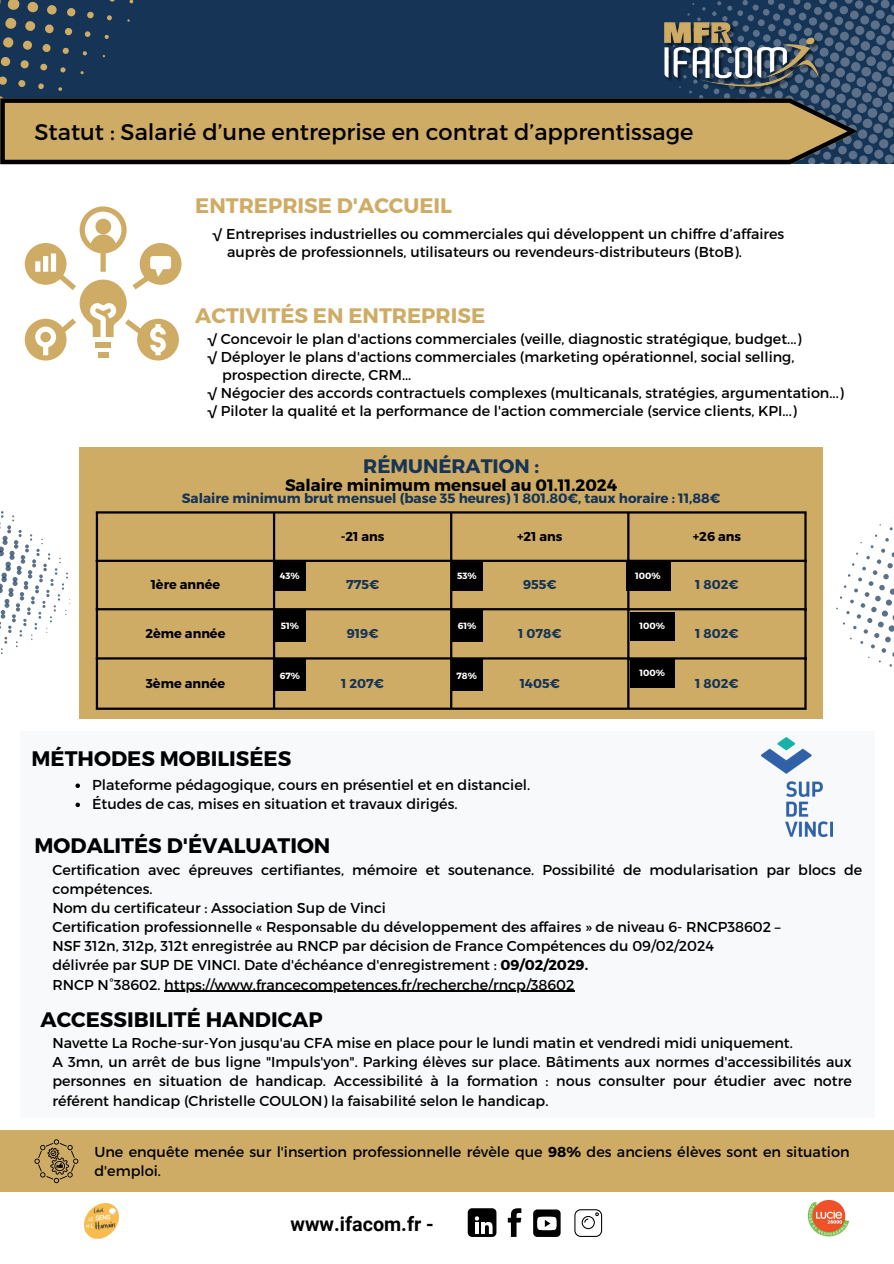
<style>
.page{position:relative;width:894px;height:1264px;background:#fff}
.page>*{position:absolute;margin:0;border:0;box-sizing:border-box;transform-origin:0 0}
.t1{font:22.65px "Montserrat";color:#000}
.t2{font:700 21px "Montserrat";color:#000}
.t3{font:700 21px "Montserrat";color:#cfac65}
.t4{font:700 19.8px "Roboto";color:#000}
.t5{font:700 19.5px "Montserrat";color:#163456}
.t6{font:700 16.5px "Montserrat";color:#000}
.t7{font:14.4px/19.2px "Montserrat";color:#000}
.t8{font:14.25px/19.2px "Montserrat";color:#000}
.t9{font:700 13.5px "Montserrat";color:#163456}
.t10{font:700 12.9px "Montserrat";color:#000}
.t11{font:700 12.9px "Montserrat";color:#163456}
.t12{font:700 9px "Montserrat";color:#fff}
.s1{font-weight:700}
</style>
<div class="page">
<div style="left:0;top:1130px;width:893px;height:61px;background:#cfac65"></div>
<div style="left:0;top:0;width:893px;height:164px;background:#163456"></div>
<svg style="left:7px;top:0;width:13px;height:10px"></svg>
<svg style="left:5px;top:17px;width:12px;height:12px"></svg>
<svg style="left:27px;top:1px;width:12px;height:12px"></svg>
<svg style="left:3px;top:37px;width:11px;height:11px"></svg>
<svg style="left:25px;top:21px;width:11px;height:10px"></svg>
<svg style="left:47px;top:5px;width:10px;height:10px"></svg>
<svg style="left:0;top:57px;width:11px;height:10px"></svg>
<svg style="left:23px;top:40px;width:9px;height:10px"></svg>
<svg style="left:45px;top:24px;width:9px;height:10px"></svg>
<svg style="left:67px;top:8px;width:9px;height:9px"></svg>
<svg style="left:0;top:76px;width:7px;height:9px"></svg>
<svg style="left:42px;top:44px;width:9px;height:8px"></svg>
<svg style="left:20px;top:60px;width:9px;height:9px"></svg>
<svg style="left:65px;top:28px;width:8px;height:8px"></svg>
<svg style="left:18px;top:80px;width:8px;height:7px"></svg>
<svg style="left:40px;top:63px;width:8px;height:8px"></svg>
<svg style="left:87px;top:11px;width:7px;height:8px"></svg>
<svg style="left:62px;top:47px;width:7px;height:7px"></svg>
<svg style="left:38px;top:83px;width:6px;height:6px"></svg>
<svg style="left:85px;top:31px;width:6px;height:6px"></svg>
<svg style="left:60px;top:67px;width:6px;height:6px"></svg>
<svg style="left:107px;top:15px;width:5px;height:6px"></svg>
<svg style="left:82px;top:51px;width:5px;height:5px"></svg>
<svg style="left:104px;top:35px;width:5px;height:4px"></svg>
<svg style="left:58px;top:87px;width:4px;height:4px"></svg>
<svg style="left:129px;top:0;width:4px;height:4px"></svg>
<svg style="left:80px;top:71px;width:4px;height:3px"></svg>
<svg style="left:893px;top:56px;width:1px;height:72px"></svg>
<svg style="left:687px;top:0;width:206px;height:164px"></svg>
<img style="left:664px;top:22px;width:165px;height:72px">
<div style="left:79px;top:447px;width:743px;height:271px;background:#cfac65"></div>
<svg style="left:836px;top:524px;width:58px;height:142px"></svg>
<hr style="left:96px;top:513px;width:2px;height:194px;background:#000">
<hr style="left:273px;top:513px;width:2px;height:194px;background:#000">
<hr style="left:450px;top:513px;width:2px;height:194px;background:#000">
<hr style="left:627px;top:513px;width:2px;height:194px;background:#000">
<hr style="left:804px;top:513px;width:2px;height:194px;background:#000">
<hr style="left:96px;top:511px;width:710px;height:2px;background:#000">
<hr style="left:96px;top:559px;width:710px;height:3px;background:#000">
<hr style="left:96px;top:608px;width:710px;height:2px;background:#000">
<hr style="left:96px;top:657px;width:710px;height:2px;background:#000">
<hr style="left:96px;top:707px;width:710px;height:3px;background:#000">
<div style="left:274px;top:610px;width:31px;height:32px;background:#000"></div>
<div style="left:451px;top:610px;width:32px;height:32px;background:#000"></div>
<div style="left:274px;top:562px;width:31px;height:28px;background:#000"></div>
<div style="left:451px;top:562px;width:31px;height:28px;background:#000"></div>
<div style="left:274px;top:659px;width:31px;height:32px;background:#000"></div>
<div style="left:451px;top:659px;width:31px;height:32px;background:#000"></div>
<svg style="left:34px;top:1139px;width:44px;height:44px"></svg>
<img style="left:807px;top:1199px;width:43px;height:38px">
<div style="left:533px;top:1209px;width:27px;height:27px;background:#000;border-radius:4px"></div>
<svg style="left:537px;top:1216px;width:19px;height:14px"></svg>
<svg style="left:574px;top:1209px;width:28px;height:27px"></svg>
<svg style="left:507px;top:1208px;width:14px;height:28px"></svg>
<div style="left:467px;top:1208px;width:29px;height:28px;background:#000;border-radius:4px"></div>
<svg style="left:474px;top:1216px;width:18px;height:17px"></svg>
<img style="left:84px;top:1203px;width:34px;height:36px">
<svg style="left:25px;top:206px;width:156px;height:154px"></svg>
<svg style="left:0;top:98px;width:857px;height:66px"></svg>
<div style="left:625px;top:562px;width:45px;height:28px;background:#000"></div>
<div style="left:630px;top:612px;width:44px;height:28px;background:#000"></div>
<div style="left:630px;top:659px;width:44px;height:29px;background:#000"></div>
<div style="left:20px;top:731px;width:853px;height:386px;background:#f8f9fa"></div>
<hr style="left:164px;top:990px;width:410px;height:1px;background:#000">
<svg style="left:0;top:511px;width:70px;height:143px"></svg>
<h1 class="t1" style="left:34px;top:118px;width:660px">Statut : Salarié d’une entreprise en contrat d’apprentissage</h1>
<h2 class="t3" style="left:195px;top:192px;width:258px">ENTREPRISE D'ACCUEIL</h2>
<p class="t8" style="left:227px;top:225px;width:558px;line-height:18px;text-indent:-15px">√ Entreprises industrielles ou commerciales qui développent un chiffre d’affaires auprès de professionnels, utilisateurs ou revendeurs-distributeurs (BtoB).</p>
<h2 class="t3" style="left:195px;top:302px;width:291px">ACTIVITÉS EN ENTREPRISE</h2>
<p class="t8" style="left:207px;top:329px;width:595px">√ Concevoir le plan d'actions commerciales (veille, diagnostic stratégique, budget...)</p>
<p class="t8" style="left:207px;top:347px;width:588px">√ Déployer le plans d'actions commerciales (marketing opérationnel, social selling,</p>
<p class="t8" style="left:222px;top:365px;width:191px">prospection directe, CRM...</p>
<p class="t8" style="left:207px;top:383px;width:637px">√ Négocier des accords contractuels complexes (multicanals, stratégies, argumentation...)</p>
<p class="t8" style="left:207px;top:401px;width:590px">√ Piloter la qualité et la performance de l'action commerciale (service clients, KPI...)</p>
<h3 class="t5" style="left:363px;top:454px;width:177px">RÉMUNÉRATION :</h3>
<p class="t6" style="left:285px;top:475px;width:334px">Salaire minimum mensuel au 01.11.2024</p>
<p class="t9" style="left:182px;top:490px;width:540px">Salaire minimum brut mensuel (base 35 heures) 1 801.80€, taux horaire : 11,88€</p>
<p class="t10" style="left:340px;top:528px;width:45px">-21 ans</p>
<p class="t10" style="left:517px;top:528px;width:47px">+21 ans</p>
<p class="t10" style="left:692px;top:528px;width:50px">+26 ans</p>
<p class="t12" style="left:635px;top:570px;width:27px">100%</p>
<p class="t12" style="left:280px;top:570px;width:21px">43%</p>
<p class="t12" style="left:457px;top:570px;width:21px">53%</p>
<p class="t10" style="left:151px;top:577px;width:71px">1ère année</p>
<p class="t11" style="left:346px;top:577px;width:34px">775€</p>
<p class="t11" style="left:523px;top:577px;width:35px">955€</p>
<p class="t11" style="left:695px;top:577px;width:45px">1 802€</p>
<p class="t10" style="left:145px;top:625px;width:81px">2ème année</p>
<p class="t11" style="left:347px;top:625px;width:33px">919€</p>
<p class="t11" style="left:518px;top:625px;width:45px">1 078€</p>
<p class="t11" style="left:695px;top:625px;width:45px">1 802€</p>
<p class="t12" style="left:639px;top:620px;width:27px">100%</p>
<p class="t12" style="left:280px;top:620px;width:20px">51%</p>
<p class="t12" style="left:457px;top:620px;width:20px">61%</p>
<p class="t12" style="left:639px;top:667px;width:27px">100%</p>
<p class="t12" style="left:280px;top:669px;width:22px">67%</p>
<p class="t12" style="left:456px;top:669px;width:22px">78%</p>
<p class="t10" style="left:146px;top:675px;width:81px">3ème année</p>
<p class="t11" style="left:341px;top:675px;width:44px">1 207€</p>
<p class="t11" style="left:519px;top:675px;width:42px">1405€</p>
<p class="t11" style="left:695px;top:675px;width:45px">1 802€</p>
<h2 class="t2" style="left:32px;top:745px;width:261px">MÉTHODES MOBILISÉES</h2>
<p class="t7" style="left:92px;top:775px;width:439px">Plateforme pédagogique, cours en présentiel et en distanciel.<br>Études de cas, mises en situation et travaux dirigés.</p>
<h2 class="t2" style="left:35px;top:832px;width:297px">MODALITÉS D'ÉVALUATION</h2>
<p class="t8" style="left:52px;top:860px;width:811px">Certification avec épreuves certifiantes, mémoire et soutenance. Possibilité de modularisation par blocs de compétences.<br>Nom du certificateur : Association Sup de Vinci<br>Certification professionnelle « Responsable du développement des affaires » de niveau 6- RNCP38602 –<br>NSF 312n, 312p, 312t enregistrée au RNCP par décision de France Compétences du 09/02/2024<br>délivrée par SUP DE VINCI. Date d'échéance d'enregistrement : <span class="s1">09/02/2029.<br></span>RNCP N°38602. https://www.francecompetences.fr/recherche/rncp/38602</p>
<h2 class="t2" style="left:41px;top:1006px;width:283px">ACCESSIBILITÉ HANDICAP</h2>
<p class="t8" style="left:52px;top:1033px;width:800px">Navette La Roche-sur-Yon jusqu'au CFA mise en place pour le lundi matin et vendredi midi uniquement.<br>A 3mn, un arrêt de bus ligne "Impuls'yon". Parking élèves sur place. Bâtiments aux normes d'accessibilités aux personnes en situation de handicap. Accessibilité à la formation : nous consulter pour étudier avec notre référent handicap (Christelle COULON) la faisabilité selon le handicap.</p>
<p class="t7" style="left:94px;top:1142px;width:756px">Une enquête menée sur l'insertion professionnelle révèle que <span class="s1">98%</span> des anciens élèves sont en situation d'emploi.</p>
<h3 class="t4" style="left:290px;top:1210px;width:145px">www.ifacom.fr -</h3>
</div>
